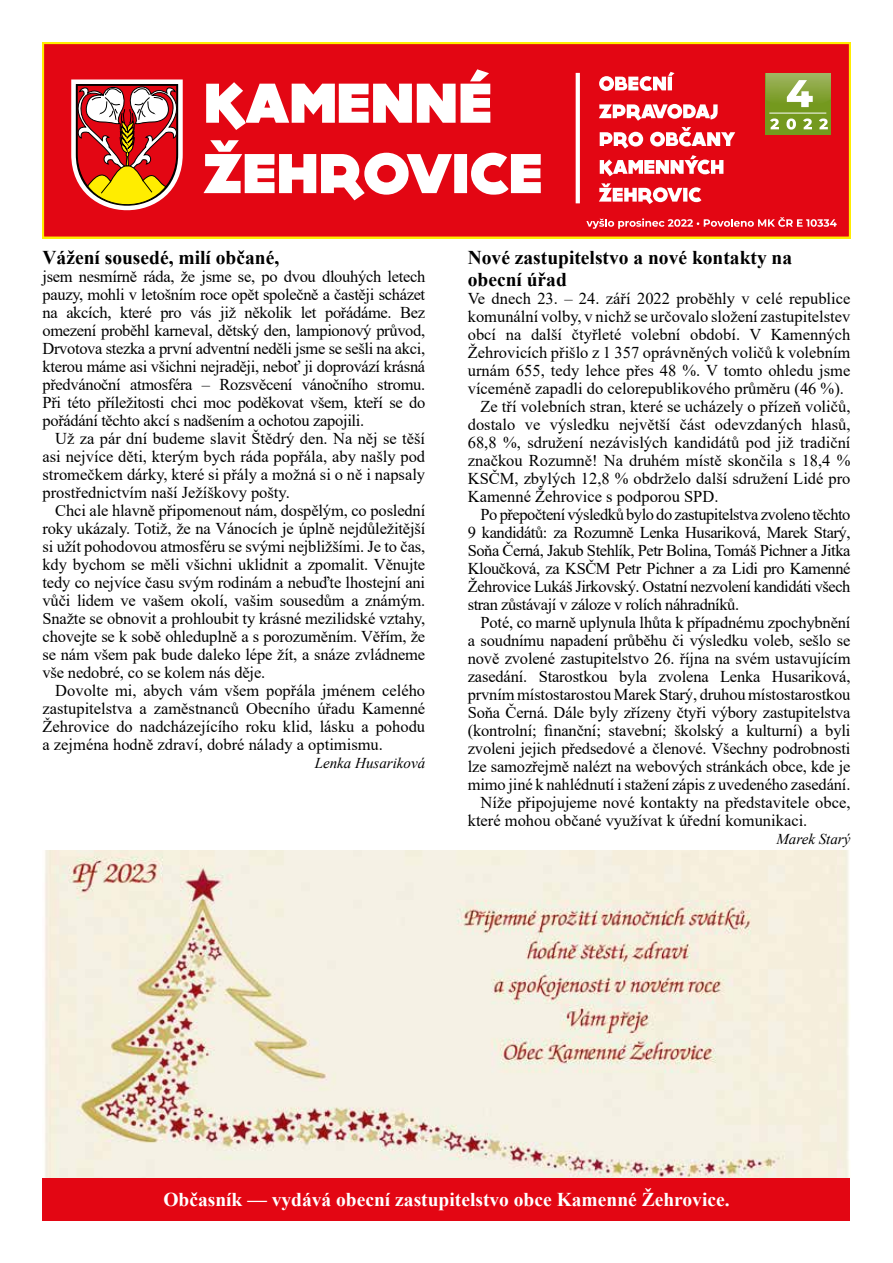
<style>
.page{position:relative;width:893px;height:1263px;background:#fff}
.page>*{position:absolute;margin:0;border:0;box-sizing:border-box;transform-origin:0 0}
.t1{font:700 19.5px/21.6px "Times New Roman";color:#000}
.t2{font:700 19.5px "Times New Roman";color:#fff}
.t3{font:16.5px/18px "Times New Roman";letter-spacing:-.01em;color:#000;text-align:justify}
.t4{font:italic 15px "Times New Roman";color:#000}
</style>
<div class="page">
<div style="left:43px;top:1178px;width:807px;height:42px;background:#e30613"></div>
<div style="left:43px;top:43px;width:807px;height:195px;background:#e30613"></div>
<svg style="left:576px;top:73px;width:4px;height:130px"></svg>
<svg style="left:69px;top:77px;width:116px;height:149px"></svg>
<div style="left:766px;top:73px;width:65px;height:61px;background:#74991e"></div>
<img style="left:766px;top:73px;width:65px;height:35px">
<svg style="left:787px;top:80px;width:26px;height:27px"></svg>
<hr style="left:769px;top:113px;width:57px;height:1px;background:#fff">
<svg style="left:770px;top:118px;width:9px;height:11px"></svg>
<svg style="left:786px;top:118px;width:10px;height:12px"></svg>
<svg style="left:803px;top:118px;width:9px;height:11px"></svg>
<svg style="left:819px;top:118px;width:9px;height:11px"></svg>
<svg style="left:203px;top:69px;width:338px;height:131px"></svg>
<svg style="left:599px;top:72px;width:136px;height:132px"></svg>
<svg style="left:586px;top:217px;width:251px;height:12px;background:#ea4750"></svg>
<img style="left:45px;top:850px;width:804px;height:328px">
<p class="t1" style="left:43px;top:246px;width:238px">Vážení sousedé, milí občané,</p>
<p class="t3" style="left:43px;top:267px;width:384px">jsem nesmírně ráda, že jsme se, po dvou dlouhých letech pauzy, mohli v letošním roce opět společně a častěji scházet na akcích, které pro vás již několik let pořádáme. Bez omezení proběhl karneval, dětský den, lampionový průvod, Drvotova stezka a první adventní neděli jsme se sešli na akci, kterou máme asi všichni nejraději, neboť ji doprovází krásná předvánoční atmosféra – Rozsvěcení vánočního stromu.<br>Při této příležitosti chci moc poděkovat všem, kteří se do pořádání těchto akcí s nadšením a ochotou zapojili.</p>
<p class="t3" style="left:43px;top:429px;width:384px;text-indent:13px">Už za pár dní budeme slavit Štědrý den. Na něj se těší asi nejvíce děti, kterým bych ráda popřála, aby našly pod stromečkem dárky, které si přály a možná si o ně i napsaly prostřednictvím naší Ježíškovy pošty.</p>
<p class="t3" style="left:43px;top:501px;width:384px;text-indent:13px">Chci ale hlavně připomenout nám, dospělým, co poslední roky ukázaly. Totiž, že na Vánocích je úplně nejdůležitější si užít pohodovou atmosféru se svými nejbližšími. Je to čas, kdy bychom se měli všichni uklidnit a zpomalit. Věnujte tedy co nejvíce času svým rodinám a nebuďte lhostejní ani vůči lidem ve vašem okolí, vašim sousedům a známým.<br>Snažte se obnovit a prohloubit ty krásné mezilidské vztahy, chovejte se k sobě ohleduplně a s porozuměním. Věřím, že se nám všem pak bude daleko lépe žít, a snáze zvládneme vše nedobré, co se kolem nás děje.</p>
<p class="t3" style="left:43px;top:681px;width:384px;text-indent:13px">Dovolte mi, abych vám všem popřála jménem celého zastupitelstva a zaměstnanců Obecního úřadu Kamenné Žehrovice do nadcházejícího roku klid, lásku a pohodu a zejména hodně zdraví, dobré nálady a optimismu.</p>
<p class="t4" style="left:315px;top:753px;width:112px">Lenka Husariková</p>
<p class="t1" style="left:468px;top:246px;width:326px">Nové zastupitelstvo a nové kontakty na obecní úřad</p>
<p class="t3" style="left:468px;top:289px;width:384px">Ve dnech 23. – 24. září 2022 proběhly v celé republice</p>
<p class="t3" style="left:468px;top:307px;width:384px">komunální volby, v nichž se určovalo složení zastupitelstev</p>
<p class="t3" style="left:468px;top:325px;width:384px">obcí na další čtyřleté volební období. V Kamenných</p>
<p class="t3" style="left:468px;top:343px;width:384px">Žehrovicích přišlo z 1 357 oprávněných voličů k volebním</p>
<p class="t3" style="left:468px;top:361px;width:384px">urnám 655, tedy lehce přes 48 %. V tomto ohledu jsme</p>
<p class="t3" style="left:468px;top:379px;width:378px">víceméně zapadli do celorepublikového průměru (46 %).</p>
<p class="t3" style="left:480px;top:397px;width:371px">Ze tří volebních stran, které se ucházely o přízeň voličů,</p>
<p class="t3" style="left:468px;top:415px;width:384px">dostalo ve výsledku největší část odevzdaných hlasů,</p>
<p class="t3" style="left:468px;top:433px;width:384px">68,8 %, sdružení nezávislých kandidátů pod již tradiční</p>
<p class="t3" style="left:468px;top:451px;width:384px">značkou Rozumně! Na druhém místě skončila s 18,4 %</p>
<p class="t3" style="left:468px;top:469px;width:384px">KSČM, zbylých 12,8 % obdrželo další sdružení Lidé pro</p>
<p class="t3" style="left:468px;top:487px;width:252px">Kamenné Žehrovice s podporou SPD.</p>
<p class="t3" style="left:480px;top:505px;width:371px">Po přepočtení výsledků bylo do zastupitelstva zvoleno těchto</p>
<p class="t3" style="left:468px;top:523px;width:384px">9 kandidátů: za Rozumně Lenka Husariková, Marek Starý,</p>
<p class="t3" style="left:468px;top:541px;width:384px">Soňa Černá, Jakub Stehlík, Petr Bolina, Tomáš Pichner a Jitka</p>
<p class="t3" style="left:468px;top:559px;width:384px">Kloučková, za KSČM Petr Pichner a za Lidi pro Kamenné</p>
<p class="t3" style="left:468px;top:577px;width:384px">Žehrovice Lukáš Jirkovský. Ostatní nezvolení kandidáti všech</p>
<p class="t3" style="left:468px;top:595px;width:273px">stran zůstávají v záloze v rolích náhradníků.</p>
<p class="t3" style="left:480px;top:613px;width:371px">Poté, co marně uplynula lhůta k případnému zpochybnění</p>
<p class="t3" style="left:468px;top:631px;width:384px">a soudnímu napadení průběhu či výsledku voleb, sešlo se</p>
<p class="t3" style="left:468px;top:649px;width:384px">nově zvolené zastupitelstvo 26. října na svém ustavujícím</p>
<p class="t3" style="left:468px;top:667px;width:384px">zasedání. Starostkou byla zvolena Lenka Husariková,</p>
<p class="t3" style="left:468px;top:685px;width:384px">prvním místostarostou Marek Starý, druhou místostarostkou</p>
<p class="t3" style="left:468px;top:703px;width:384px">Soňa Černá. Dále byly zřízeny čtyři výbory zastupitelstva</p>
<p class="t3" style="left:468px;top:721px;width:384px">(kontrolní; finanční; stavební; školský a kulturní) a byli</p>
<p class="t3" style="left:468px;top:739px;width:384px">zvoleni jejich předsedové a členové. Všechny podrobnosti</p>
<p class="t3" style="left:468px;top:757px;width:384px">lze samozřejmě nalézt na webových stránkách obce, kde je</p>
<p class="t3" style="left:468px;top:775px;width:384px">mimo jiné k nahlédnutí i stažení zápis z uvedeného zasedání.</p>
<p class="t3" style="left:480px;top:793px;width:371px">Níže připojujeme nové kontakty na představitele obce,</p>
<p class="t3" style="left:468px;top:811px;width:341px">které mohou občané využívat k úřední komunikaci.</p>
<p class="t4" style="left:776px;top:828px;width:76px">Marek Starý</p>
<p class="t2" style="left:163px;top:1185px;width:568px">Občasník — vydává obecní zastupitelstvo obce Kamenné Žehrovice.</p>
</div>
